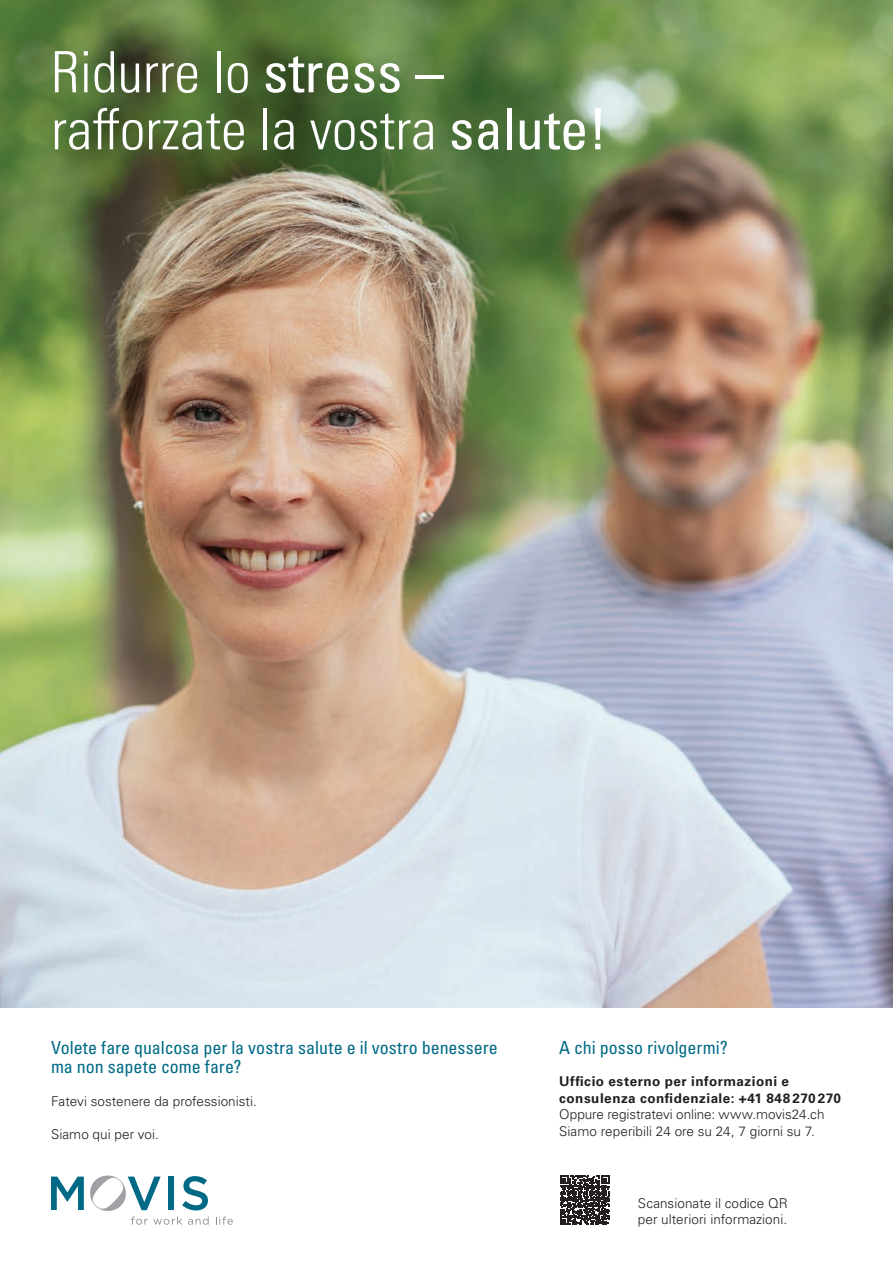
<style>
.page{position:relative;width:893px;height:1263px;background:#fff}
.page>*{position:absolute;margin:0;border:0;box-sizing:border-box;transform-origin:0 0}
.t1{font:300 condensed 57px/57px "Univers LT Pro";color:#fff}
.t2{font:condensed 18px/19.5px "Univers LT Pro";color:#006a86}
.t3{font:condensed 18px "Univers LT Std";color:#006a86}
.t4{font:300 13.5px/16.5px "Univers LT Std";letter-spacing:.005em;color:#231f20}
.t5{font:700 13.5px/16.5px "Univers LT Std";letter-spacing:.035em;color:#231f20}
.s1{font-weight:400}
</style>
<div class="page">
<svg style="left:216px;top:1216px;width:17px;height:9px"></svg>
<svg style="left:51px;top:1175px;width:158px;height:50px"></svg>
<img style="left:0;top:0;width:893px;height:1008px">
<svg style="left:560px;top:1175px;width:49px;height:50px"></svg>
<h1 class="t1" style="left:51px;top:41px;width:558px">Ridurre lo <span class="s1">stress – </span>rafforzate la vostra <span class="s1">salute!</span></h1>
<h2 class="t2" style="left:51px;top:1037px;width:448px">Volete fare qualcosa per la vostra salute e il vostro benessere ma non sapete come fare?</h2>
<p class="t4" style="left:51px;top:1093px;width:207px">Fatevi sostenere da professionisti.</p>
<p class="t4" style="left:51px;top:1126px;width:109px">Siamo qui per voi.</p>
<h2 class="t3" style="left:559px;top:1036px;width:170px">A chi posso rivolgermi?</h2>
<p class="t5" style="left:559px;top:1073px;width:283px">Ufficio esterno per informazioni e consulenza confidenziale: +41 848 270 270</p>
<p class="t4" style="left:559px;top:1106px;width:267px">Oppure registratevi online: www.movis24.ch<br>Siamo reperibili 24 ore su 24, 7 giorni su 7.</p>
<p class="t4" style="left:638px;top:1195px;width:152px">Scansionate il codice QR per ulteriori informazioni.</p>
</div>
